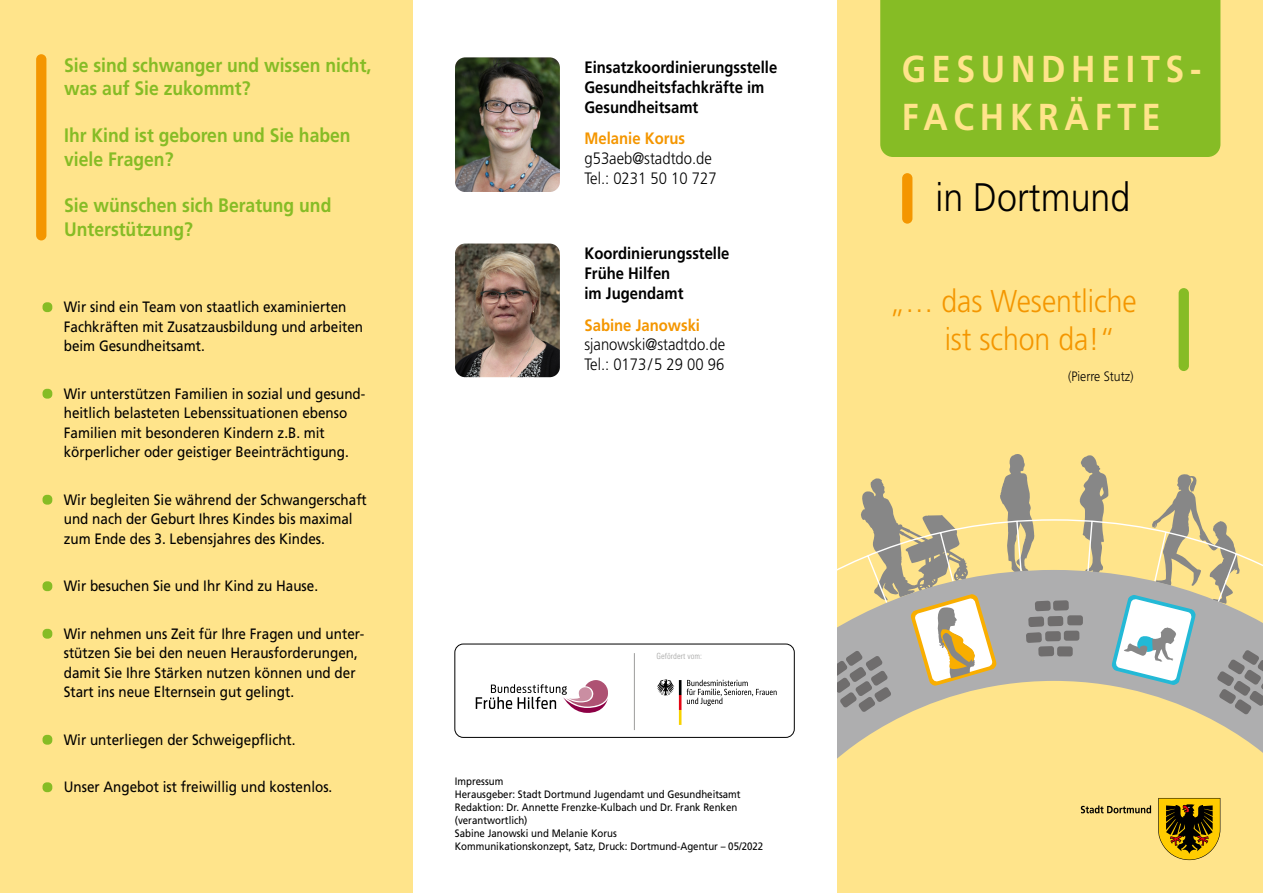
<style>
.page{position:relative;width:1263px;height:893px;background:#fff}
.page>*{position:absolute;margin:0;border:0;box-sizing:border-box;transform-origin:0 0}
.t1{font:300 39.75px "Frutiger LT";color:#000;scale:.9 1}
.t2{font:700 37.5px/48px "Frutiger LT";letter-spacing:.17em;color:#ffe48b;scale:.9 1}
.t3{font:300 31.5px/38px "Frutiger LT";color:#f49600;scale:.9 1}
.t4{font:700 19.5px/23.4px "Frutiger LT";color:#86bc25;scale:.9 1}
.t5{font:700 16.5px/19.8px "Frutiger LT";color:#000;scale:.9 1}
.t6{font:300 16.5px/19.8px "Frutiger LT";color:#000;scale:.9 1}
.t7{font:700 16.5px "Frutiger LT";color:#f49600;scale:.9 1}
.t8{font:15px/19.5px "Frutiger LT";color:#000;scale:.9 1}
.t9{font:300 13.5px "Frutiger LT";color:#000;scale:.9 1}
.t10{font:10.8px/12.9px "Frutiger LT";color:#000;scale:.9 1}
.t11{font:300 condensed 8.4px "Linotype Univers";letter-spacing:.005em;color:#9d9d9c}
</style>
<div class="page">
<div style="left:838px;top:0;width:425px;height:893px;background:#ffe48b"></div>
<div style="left:880px;top:0;width:340px;height:157px;background:#86bc25"></div>
<div style="left:0;top:0;width:412px;height:893px;background:#ffe48b"></div>
<svg style="left:1158px;top:798px;width:62px;height:62px"></svg>
<svg style="left:1081px;top:805px;width:70px;height:8px"></svg>
<img style="left:455px;top:244px;width:105px;height:133px">
<div style="left:902px;top:173px;width:10px;height:51px;background:#f49600;border-radius:5px"></div>
<div style="left:1178px;top:288px;width:11px;height:83px;background:#86bc25;border-radius:5px"></div>
<div style="left:43px;top:302px;width:9px;height:10px;background:#86bc25;border-radius:4px"></div>
<div style="left:43px;top:389px;width:9px;height:10px;background:#86bc25;border-radius:4px"></div>
<div style="left:43px;top:495px;width:9px;height:10px;background:#86bc25;border-radius:4px"></div>
<div style="left:43px;top:581px;width:9px;height:10px;background:#86bc25;border-radius:4px"></div>
<div style="left:43px;top:629px;width:9px;height:10px;background:#86bc25;border-radius:4px"></div>
<div style="left:43px;top:735px;width:9px;height:10px;background:#86bc25;border-radius:4px"></div>
<div style="left:43px;top:782px;width:9px;height:10px;background:#86bc25;border-radius:4px"></div>
<div style="left:36px;top:54px;width:10px;height:186px;background:#f49600;border-radius:5px"></div>
<svg style="left:838px;top:570px;width:425px;height:188px"></svg>
<div style="left:1053px;top:600px;width:16px;height:11px;background:#6f6d6d;border-radius:3px"></div>
<div style="left:1047px;top:616px;width:16px;height:10px;background:#6f6d6d;border-radius:3px"></div>
<div style="left:1045px;top:631px;width:16px;height:10px;background:#6f6d6d;border-radius:3px"></div>
<div style="left:1067px;top:615px;width:16px;height:10px;background:#6f6d6d;border-radius:3px"></div>
<div style="left:1064px;top:631px;width:15px;height:10px;background:#6f6d6d;border-radius:3px"></div>
<div style="left:1038px;top:646px;width:16px;height:10px;background:#6f6d6d;border-radius:3px"></div>
<div style="left:1057px;top:646px;width:16px;height:10px;background:#6f6d6d;border-radius:3px"></div>
<svg style="left:1079px;top:455px;width:184px;height:260px"></svg>
<svg style="left:838px;top:454px;width:213px;height:258px"></svg>
<svg style="left:687px;top:680px;width:90px;height:26px"></svg>
<svg style="left:657px;top:679px;width:24px;height:46px"></svg>
<hr style="left:634px;top:653px;width:1px;height:77px;background:#9d9d9c">
<svg style="left:476px;top:680px;width:132px;height:33px"></svg>
<div style="left:455px;top:644px;width:339px;height:94px;border:1px solid #000;border-radius:9px"></div>
<img style="left:455px;top:57px;width:105px;height:135px">
<h3 class="t4" style="left:64px;top:54px;width:343px">Sie sind schwanger und wissen nicht, was auf Sie zukommt?</h3>
<h3 class="t4" style="left:64px;top:124px;width:320px">Ihr Kind ist geboren und Sie haben viele Fragen?</h3>
<h3 class="t4" style="left:64px;top:194px;width:298px">Sie wünschen sich Beratung und<br>Unterstützung?</h3>
<p class="t8" style="left:64px;top:297px;width:334px">Wir sind ein Team von staatlich examinierten<br>Fachkräften mit Zusatzausbildung und arbeiten beim Gesundheitsamt.</p>
<p class="t8" style="left:64px;top:384px;width:337px">Wir unterstützen Familien in sozial und gesund&shy;heitlich belasteten Lebenssituationen ebenso Familien mit besonderen Kindern z.B. mit körperlicher oder geistiger Beeinträchtigung.</p>
<p class="t8" style="left:64px;top:490px;width:338px">Wir begleiten Sie während der Schwangerschaft und nach der Geburt Ihres Kindes bis maximal zum Ende des 3. Lebensjahres des Kindes.</p>
<p class="t8" style="left:64px;top:576px;width:284px">Wir besuchen Sie und Ihr Kind zu Hause.</p>
<p class="t8" style="left:64px;top:624px;width:335px">Wir nehmen uns Zeit für Ihre Fragen und unter&shy;stützen Sie bei den neuen Herausforderungen, damit Sie Ihre Stärken nutzen können und der Start ins neue Elternsein gut gelingt.</p>
<p class="t8" style="left:64px;top:730px;width:259px">Wir unterliegen der Schweigepflicht.</p>
<p class="t8" style="left:64px;top:777px;width:300px">Unser Angebot ist freiwillig und kostenlos.</p>
<p class="t5" style="left:584px;top:57px;width:216px">Einsatzkoordinierungsstelle<br>Gesundheitsfachkräfte im<br>Gesundheitsamt</p>
<p class="t7" style="left:584px;top:129px;width:113px">Melanie Korus</p>
<p class="t6" style="left:584px;top:149px;width:148px">g53aeb@stadtdo.de<br>Tel.: 0231 50 10 727</p>
<p class="t5" style="left:584px;top:244px;width:163px">Koordinierungsstelle<br>Frühe Hilfen<br>im Jugendamt</p>
<p class="t7" style="left:584px;top:315px;width:130px">Sabine Janowski</p>
<p class="t6" style="left:584px;top:335px;width:158px">sjanowski@stadtdo.de<br>Tel.: 0173/5 29 00 96</p>
<p class="t11" style="left:656px;top:651px;width:47px">Gefördert vom:</p>
<p class="t10" style="left:455px;top:775px;width:344px">Impressum<br>Herausgeber: Stadt Dortmund Jugendamt und Gesundheitsamt Redaktion: Dr. Annette Frenzke-Kulbach und Dr. Frank Renken (verantwortlich)<br>Sabine Janowski und Melanie Korus<br>Kommunikationskonzept, Satz, Druck: Dortmund-Agentur – 05/2022</p>
<h2 class="t2" style="left:902px;top:45px;width:334px">GESUNDHEITS-<br>FACHKRÄFTE</h2>
<h1 class="t1" style="left:935px;top:174px;width:218px">in Dortmund</h1>
<h3 class="t3" style="left:945px;top:282px;width:215px;text-indent:-55px">„… das Wesentliche ist schon da!“</h3>
<p class="t9" style="left:1068px;top:368px;width:74px">(Pierre Stutz)</p>
</div>
